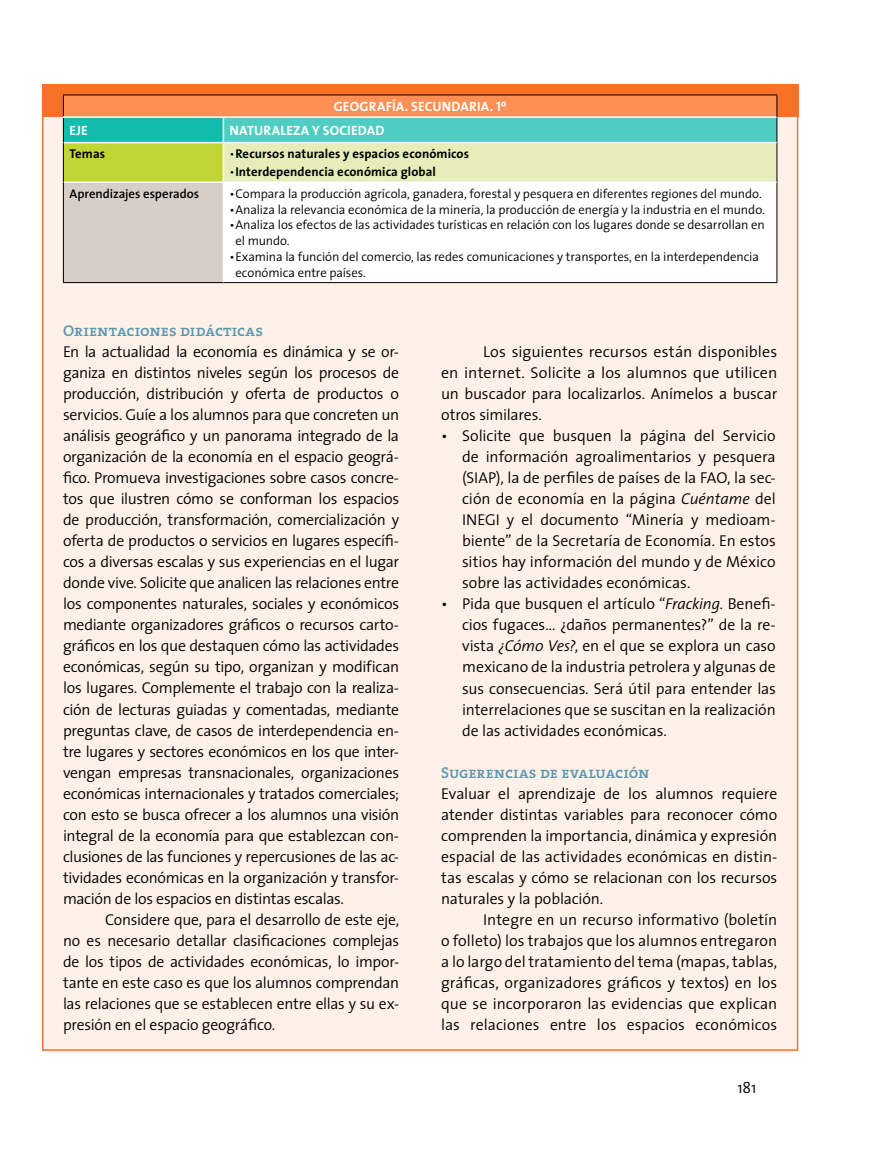
<style>
.page{position:relative;width:872px;height:1149px;background:#fff}
.page>*{position:absolute;margin:0;border:0;box-sizing:border-box;transform-origin:0 0}
.t1{font:300 15.75px/21px "The Sans";letter-spacing:-.01em;color:#000;text-align:justify}
.t2{font:15.75px "The Serif Semi Bold Caps";color:#5997b1}
.t3{font:700 13.5px "The Sans";letter-spacing:.015em;color:#fff}
.t4{font:300 12.75px/15.8px "The Sans";letter-spacing:-.005em;color:#000}
.t5{font:700 12.75px "The Sans";letter-spacing:.005em;color:#000}
.t6{font:600 12.75px "The Sans";color:#000}
.s1{font-family:"The Sans Bold Caps";font-weight:400}
.s2{font-weight:300}
.s3{font-style:italic}
</style>
<div class="page">
<div style="left:42px;top:84px;width:756px;height:966px;background:#fff1e8;border:2px solid #f77127"></div>
<div style="left:42px;top:84px;width:756px;height:32px;background:#f77127"></div>
<div style="left:63px;top:95px;width:714px;height:22px;background:#ff8f54"></div>
<div style="left:63px;top:117px;width:160px;height:25px;background:#14bcad"></div>
<div style="left:223px;top:117px;width:554px;height:25px;background:#4fcdc2"></div>
<div style="left:63px;top:142px;width:160px;height:40px;background:#c1d535"></div>
<div style="left:223px;top:142px;width:554px;height:40px;background:#e7edb8"></div>
<div style="left:63px;top:182px;width:160px;height:100px;background:#d7cec7"></div>
<div style="left:223px;top:182px;width:554px;height:100px;background:#fff"></div>
<hr style="left:63px;top:95px;width:160px;height:1px;background:#000">
<hr style="left:223px;top:95px;width:554px;height:1px;background:#000">
<svg style="left:63px;top:95px;width:1px;height:47px"></svg>
<svg style="left:776px;top:95px;width:1px;height:47px"></svg>
<hr style="left:63px;top:142px;width:1px;height:40px;background:#000">
<hr style="left:776px;top:142px;width:1px;height:40px;background:#000">
<hr style="left:63px;top:182px;width:1px;height:100px;background:#000">
<hr style="left:776px;top:182px;width:1px;height:100px;background:#000">
<hr style="left:63px;top:282px;width:160px;height:1px;background:#000">
<hr style="left:223px;top:282px;width:554px;height:1px;background:#000">
<hr style="left:63px;top:116px;width:160px;height:2px;background:#fff">
<hr style="left:223px;top:116px;width:553px;height:2px;background:#fff">
<svg style="left:223px;top:118px;width:1px;height:24px"></svg>
<hr style="left:64px;top:142px;width:159px;height:1px;background:#fff">
<hr style="left:223px;top:142px;width:553px;height:1px;background:#fff">
<hr style="left:223px;top:143px;width:1px;height:38px;background:#fff">
<hr style="left:64px;top:181px;width:159px;height:2px;background:#fff">
<hr style="left:223px;top:181px;width:553px;height:2px;background:#fff">
<p class="t3" style="left:334px;top:95px;width:87px">GEOGRAFÍA. secundaria</p>
<p class="t3" style="left:490px;top:95px;width:18px">. <span class="s1">1</span>º</p>
<p class="t3" style="left:69px;top:119px;width:20px">EJE</p>
<p class="t3" style="left:229px;top:119px;width:156px">NATURALEZA Y SOCIEDAD</p>
<p class="t5" style="left:69px;top:143px;width:37px">Temas</p>
<p class="t5" style="left:229px;top:143px;width:241px"><span class="s2">•</span> Recursos naturales y espacios económicos</p>
<p class="t5" style="left:229px;top:161px;width:208px"><span class="s2">•</span> Interdependencia económica global</p>
<p class="t6" style="left:69px;top:183px;width:131px">Aprendizajes esperados</p>
<p class="t4" style="left:229px;top:185px;width:534px">• Compara la producción agrícola, ganadera, forestal y pesquera en diferentes regiones del mundo.</p>
<p class="t4" style="left:229px;top:201px;width:537px">• Analiza la relevancia económica de la minería, la producción de energía y la industria en el mundo.</p>
<p class="t4" style="left:235px;top:217px;width:531px;text-indent:-6px">• Analiza los efectos de las actividades turísticas en relación con los lugares donde se desarrollan en el mundo.</p>
<p class="t4" style="left:235px;top:248px;width:525px;text-indent:-6px">• Examina la función del comercio, las redes comunicaciones y transportes, en la interdependencia económica entre países.</p>
<p class="t2" style="left:63px;top:318px;width:201px">Orientaciones didácticas</p>
<p class="t1" style="left:63px;top:341px;width:338px">En la actualidad la economía es dinámica y se or&shy;ganiza en distintos niveles según los procesos de producción, distribución y oferta de productos o servicios. Guíe a los alumnos para que concreten un análisis geográfico y un panorama integrado de la organización de la economía en el espacio geográ&shy;fico. Promueva investigaciones sobre casos concre&shy;tos que ilustren cómo se conforman los espacios de producción, transformación, comercialización y oferta de productos o servicios en lugares específi&shy;cos a diversas escalas y sus experiencias en el lugar donde vive. Solicite que analicen las relaciones entre los componentes naturales, sociales y económicos mediante organizadores gráficos o recursos carto&shy;gráficos en los que destaquen cómo las actividades económicas, según su tipo, organizan y modifican los lugares. Complemente el trabajo con la realiza&shy;ción de lecturas guiadas y comentadas, mediante preguntas clave, de casos de interdependencia en&shy;tre lugares y sectores económicos en los que inter&shy;vengan empresas transnacionales, organizaciones económicas internacionales y tratados comerciales; con esto se busca ofrecer a los alumnos una visión integral de la economía para que establezcan con&shy;clusiones de las funciones y repercusiones de las ac&shy;tividades económicas en la organización y transfor&shy;mación de los espacios en distintas escalas.</p>
<p class="t1" style="left:63px;top:908px;width:338px;text-indent:42px">Considere que, para el desarrollo de este eje, no es necesario detallar clasificaciones complejas de los tipos de actividades económicas, lo impor&shy;tante en este caso es que los alumnos comprendan las relaciones que se establecen entre ellas y su ex&shy;presión en el espacio geográfico.</p>
<p class="t1" style="left:441px;top:341px;width:338px;text-indent:42px">Los siguientes recursos están disponibles en internet. Solicite a los alumnos que utilicen un buscador para localizarlos. Anímelos a buscar otros similares.</p>
<p class="t1" style="left:462px;top:425px;width:315px;text-indent:-21px">• Solicite que busquen la página del Servicio de información agroalimentarios y pesquera (SIAP), la de perfiles de países de la FAO, la sec&shy;ción de economía en la página <span class="s3">Cuéntame</span> del INEGI y el documento “Minería y medioam&shy;biente” de la Secretaría de Economía. En estos sitios hay información del mundo y de México sobre las actividades económicas.</p>
<p class="t1" style="left:462px;top:593px;width:315px;text-indent:-21px">• Pida que busquen el artículo “<span class="s3">Fracking.</span> Benefi&shy;cios fugaces… ¿daños permanentes?” de la re&shy;vista <span class="s3">¿Cómo Ves?</span>, en el que se explora un caso mexicano de la industria petrolera y algunas de sus consecuencias. Será útil para entender las interrelaciones que se suscitan en la realización de las actividades económicas.</p>
<p class="t2" style="left:441px;top:758px;width:210px">Sugerencias de evaluación</p>
<p class="t1" style="left:441px;top:782px;width:338px">Evaluar el aprendizaje de los alumnos requiere atender distintas variables para reconocer cómo comprenden la importancia, dinámica y expresión espacial de las actividades económicas en distin&shy;tas escalas y cómo se relacionan con los recursos naturales y la población.</p>
<p class="t1" style="left:441px;top:908px;width:338px;text-indent:42px">Integre en un recurso informativo (boletín o folleto) los trabajos que los alumnos entregaron a lo largo del tratamiento del tema (mapas, tablas, gráficas, organizadores gráficos y textos) en los que se incorporaron las evidencias que explican las relaciones entre los espacios económicos</p>
<p class="t1" style="left:737px;top:1076px;width:20px">181</p>
</div>
